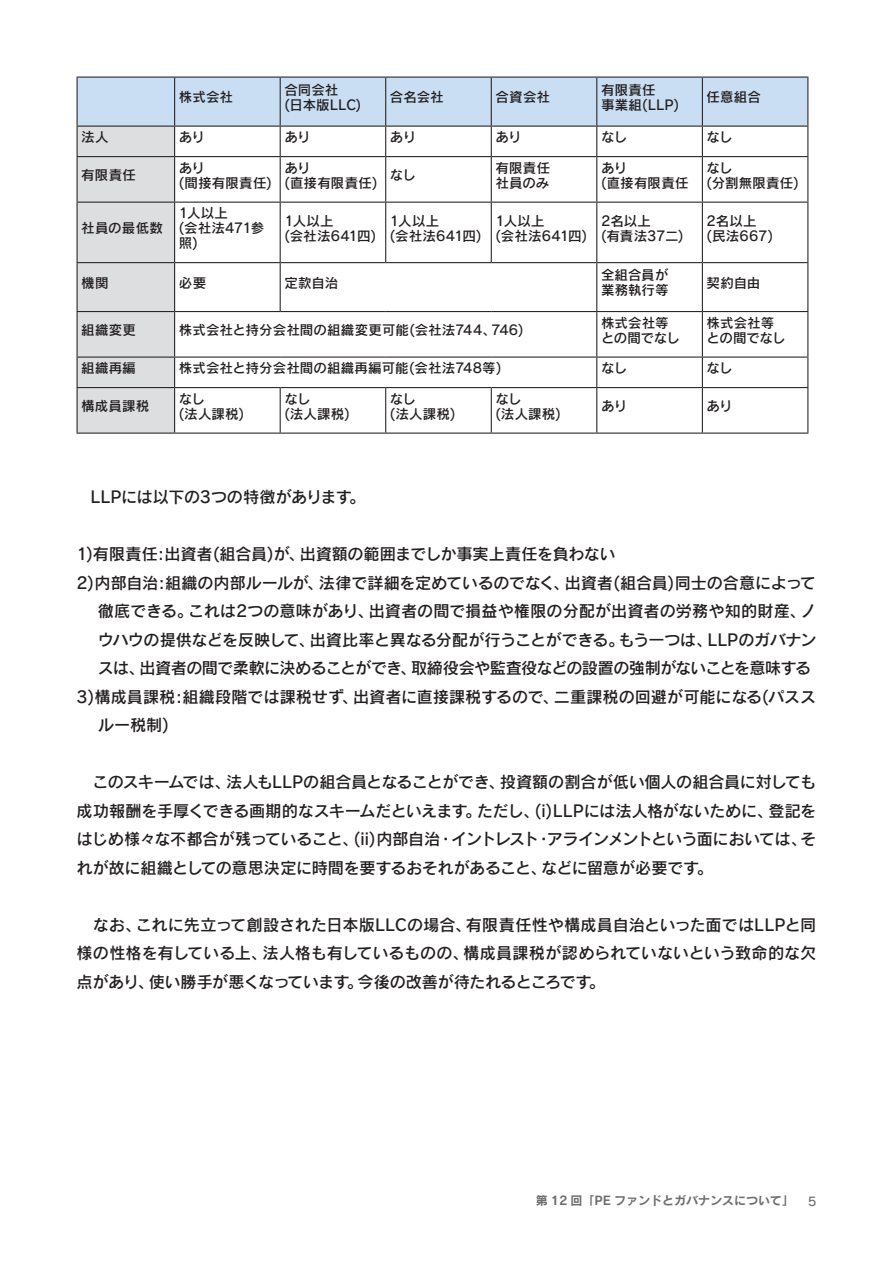
<style>
.page{position:relative;width:893px;height:1263px;background:#fff}
.page>*{position:absolute;margin:0;border:0;box-sizing:border-box;transform-origin:0 0}
.t1{font:16.2px "Rodin CID DB";letter-spacing:-.02em;color:#231f20}
.t2{font:16.2px/28.5px "Rodin CID DB";color:#231f20}
.t3{font:16.2px "Rodin CID DB";letter-spacing:.005em;color:#231f20}
.t4{font:16.2px "Rodin CID DB";letter-spacing:-.04em;color:#231f20}
.t5{font:16.2px "Rodin CID DB";letter-spacing:-.055em;color:#231f20}
.t6{font:16.2px "Rodin CID DB";letter-spacing:-.045em;color:#231f20}
.t7{font:16.2px "Rodin CID DB";letter-spacing:-.05em;color:#231f20}
.t8{font:16.2px "Rodin CID DB";letter-spacing:-.07em;color:#231f20}
.t9{font:13.5px/15px "Rodin CID DB";letter-spacing:.005em;color:#231f20}
.t10{font:12px "Rodin CID B";color:#6c6d70}
.t11{font:12px "Rodin CID DB";color:#6c6d70}
</style>
<div class="page">
<svg style="left:77px;top:77px;width:731px;height:356px"></svg>
<hr style="left:77px;top:387px;width:98px;height:1px;background:#231f20">
<hr style="left:77px;top:388px;width:1px;height:45px;background:#231f20">
<hr style="left:175px;top:387px;width:105px;height:1px;background:#231f20">
<hr style="left:174px;top:388px;width:1px;height:45px;background:#231f20">
<hr style="left:280px;top:387px;width:106px;height:1px;background:#231f20">
<hr style="left:280px;top:388px;width:1px;height:45px;background:#231f20">
<hr style="left:386px;top:387px;width:105px;height:1px;background:#231f20">
<hr style="left:385px;top:388px;width:1px;height:45px;background:#231f20">
<hr style="left:491px;top:387px;width:106px;height:1px;background:#231f20">
<hr style="left:491px;top:388px;width:1px;height:45px;background:#231f20">
<hr style="left:597px;top:387px;width:105px;height:1px;background:#231f20">
<hr style="left:596px;top:388px;width:1px;height:45px;background:#231f20">
<hr style="left:702px;top:387px;width:106px;height:1px;background:#231f20">
<hr style="left:702px;top:388px;width:1px;height:45px;background:#231f20">
<hr style="left:807px;top:388px;width:1px;height:45px;background:#231f20">
<hr style="left:77px;top:433px;width:98px;height:1px;background:#231f20">
<hr style="left:175px;top:433px;width:105px;height:1px;background:#231f20">
<hr style="left:280px;top:433px;width:106px;height:1px;background:#231f20">
<hr style="left:386px;top:433px;width:105px;height:1px;background:#231f20">
<hr style="left:491px;top:433px;width:106px;height:1px;background:#231f20">
<hr style="left:597px;top:433px;width:105px;height:1px;background:#231f20">
<hr style="left:702px;top:433px;width:106px;height:1px;background:#231f20">
<p class="t9" style="left:81px;top:129px;width:29px">法人</p>
<p class="t9" style="left:81px;top:167px;width:56px">有限責任</p>
<p class="t9" style="left:179px;top:89px;width:56px">株式会社</p>
<p class="t9" style="left:284px;top:82px;width:55px">合同会社</p>
<p class="t9" style="left:284px;top:97px;width:78px">(日本版LLC)</p>
<p class="t9" style="left:390px;top:89px;width:55px">合名会社</p>
<p class="t9" style="left:495px;top:89px;width:56px">合資会社</p>
<p class="t9" style="left:179px;top:129px;width:28px">あり</p>
<p class="t9" style="left:284px;top:129px;width:28px">あり</p>
<p class="t9" style="left:390px;top:129px;width:28px">あり</p>
<p class="t9" style="left:495px;top:129px;width:28px">あり</p>
<p class="t9" style="left:179px;top:160px;width:28px">あり</p>
<p class="t9" style="left:179px;top:175px;width:95px">(間接有限責任(</p>
<p class="t9" style="left:284px;top:160px;width:28px">あり</p>
<p class="t9" style="left:495px;top:160px;width:56px">有限責任</p>
<p class="t9" style="left:390px;top:167px;width:28px">なし</p>
<p class="t9" style="left:284px;top:175px;width:95px">(直接有限責任)</p>
<p class="t9" style="left:495px;top:175px;width:55px">社員のみ</p>
<p class="t9" style="left:601px;top:82px;width:56px">有限責任</p>
<p class="t9" style="left:601px;top:97px;width:80px">事業組(LLP)</p>
<p class="t9" style="left:601px;top:129px;width:28px">なし</p>
<p class="t9" style="left:707px;top:89px;width:56px">任意組合</p>
<p class="t9" style="left:707px;top:129px;width:28px">なし</p>
<p class="t9" style="left:601px;top:160px;width:89px">あり<br>(直接有限責任</p>
<p class="t9" style="left:707px;top:160px;width:94px">なし<br>(分割無限責任(</p>
<p class="t9" style="left:179px;top:205px;width:87px">1人以上<br>(会社法471参照(</p>
<p class="t9" style="left:284px;top:213px;width:93px">1人以上<br>(会社法641四(</p>
<p class="t9" style="left:390px;top:213px;width:93px">1人以上<br>(会社法641四(</p>
<p class="t9" style="left:495px;top:213px;width:93px">1人以上<br>(会社法641四(</p>
<p class="t9" style="left:601px;top:213px;width:84px">2名以上<br>(有責法37二(</p>
<p class="t9" style="left:707px;top:213px;width:68px">2名以上<br>(民法667(</p>
<p class="t9" style="left:601px;top:267px;width:69px">全組合員が</p>
<p class="t9" style="left:81px;top:220px;width:83px">社員の最低数</p>
<p class="t9" style="left:81px;top:275px;width:29px">機関</p>
<p class="t9" style="left:707px;top:275px;width:55px">契約自由</p>
<p class="t9" style="left:284px;top:275px;width:55px">定款自治</p>
<p class="t9" style="left:179px;top:275px;width:29px">必要</p>
<p class="t9" style="left:601px;top:282px;width:69px">業務執行等</p>
<p class="t9" style="left:601px;top:315px;width:69px">株式会社等</p>
<p class="t9" style="left:707px;top:315px;width:80px">株式会社等との間でなし</p>
<p class="t9" style="left:707px;top:360px;width:28px">なし</p>
<p class="t9" style="left:179px;top:322px;width:319px">株式会社と持分会社間の組織変更可能(会社法744、</p>
<p class="t9" style="left:491px;top:322px;width:34px">746)</p>
<p class="t9" style="left:81px;top:322px;width:56px">組織変更</p>
<p class="t9" style="left:601px;top:330px;width:80px">との間でなし</p>
<p class="t9" style="left:179px;top:360px;width:324px">株式会社と持分会社間の組織再編可能(会社法748等)</p>
<p class="t9" style="left:81px;top:360px;width:56px">組織再編</p>
<p class="t9" style="left:601px;top:360px;width:28px">なし</p>
<p class="t9" style="left:81px;top:398px;width:69px">構成員課税</p>
<p class="t9" style="left:179px;top:391px;width:28px">なし</p>
<p class="t9" style="left:179px;top:406px;width:67px">(法人課税(</p>
<p class="t9" style="left:284px;top:391px;width:67px">なし<br>(法人課税(</p>
<p class="t9" style="left:390px;top:391px;width:67px">なし<br>(法人課税(</p>
<p class="t9" style="left:495px;top:391px;width:28px">なし</p>
<p class="t9" style="left:495px;top:406px;width:67px">(法人課税)</p>
<p class="t1" style="left:91px;top:487px;width:263px">LLPには以下の3つの特徴があります</p>
<p class="t1" style="left:349px;top:487px;width:18px">。</p>
<p class="t9" style="left:601px;top:398px;width:28px">あり</p>
<p class="t2" style="left:77px;top:539px;width:229px">1)有限責任:出資者(組合員が) 、</p>
<p class="t1" style="left:300px;top:544px;width:317px">出資額の範囲までしか事実上責任を負わない</p>
<p class="t9" style="left:707px;top:398px;width:28px">あり</p>
<p class="t1" style="left:77px;top:572px;width:248px">2)内部自治:組織の内部ルールが、</p>
<p class="t1" style="left:565px;top:572px;width:253px">出資者(組合員)同士の合意によって</p>
<p class="t1" style="left:319px;top:572px;width:252px">法律で詳細を定めているのでなく、</p>
<p class="t1" style="left:188px;top:601px;width:187px">これは2つの意味があり、</p>
<p class="t3" style="left:369px;top:601px;width:438px">出資者の間で損益や権限の分配が出資者の労務や知的財産、</p>
<p class="t1" style="left:98px;top:601px;width:97px">徹底できる。</p>
<p class="t1" style="left:800px;top:601px;width:18px">ノ</p>
<p class="t1" style="left:310px;top:629px;width:316px">出資比率と異なる分配が行うことができる。</p>
<p class="t1" style="left:707px;top:629px;width:110px">LLPのガバナン</p>
<p class="t6" style="left:98px;top:629px;width:218px">ウハウの提供などを反映して、</p>
<p class="t1" style="left:618px;top:629px;width:95px">もう一つは、</p>
<p class="t1" style="left:139px;top:658px;width:278px">出資者の間で柔軟に決めることができ、</p>
<p class="t4" style="left:411px;top:658px;width:402px">取締役会や監査役などの設置の強制がないことを意味する</p>
<p class="t1" style="left:98px;top:658px;width:48px">スは、</p>
<p class="t2" style="left:98px;top:682px;width:248px;text-indent:-21px">3)構成員課税:組織段階では課税せずルー税制(</p>
<p class="t1" style="left:554px;top:686px;width:264px">二重課税の回避が可能になる(パスス</p>
<p class="t1" style="left:353px;top:686px;width:207px">出資者に直接課税するので、</p>
<p class="t1" style="left:342px;top:686px;width:18px">、</p>
<p class="t1" style="left:226px;top:772px;width:280px">法人もLLPの組合員となることができ、</p>
<p class="t1" style="left:500px;top:772px;width:318px">投資額の割合が低い個人の組合員に対しても</p>
<p class="t8" style="left:92px;top:772px;width:140px">このスキームでは、</p>
<p class="t1" style="left:477px;top:800px;width:298px">ただし、( )i LLPには法人格がないために、</p>
<p class="t1" style="left:77px;top:800px;width:393px">成功報酬を手厚くできる画期的なスキームだといえます</p>
<p class="t1" style="left:768px;top:800px;width:49px">登記を</p>
<p class="t1" style="left:465px;top:800px;width:18px">。</p>
<p class="t1" style="left:77px;top:829px;width:365px">はじめ様々な不都合が残っていること、( )i i 内部自治</p>
<p class="t1" style="left:451px;top:829px;width:90px">イントレスト</p>
<p class="t5" style="left:547px;top:829px;width:271px">アラインメントという面においてはそ、</p>
<p class="t1" style="left:438px;top:829px;width:18px">・</p>
<p class="t1" style="left:536px;top:829px;width:18px">・</p>
<p class="t1" style="left:77px;top:857px;width:472px">れが故に組織としての意思決定に時間を要するおそれがあること、</p>
<p class="t1" style="left:541px;top:857px;width:160px">などに留意が必要です</p>
<p class="t1" style="left:697px;top:857px;width:18px">。</p>
<p class="t3" style="left:136px;top:914px;width:337px">これに先立って創設された日本版LLCの場合、</p>
<p class="t2" style="left:466px;top:910px;width:352px">有限責任性や構成員自治といった面ではLLPと同</p>
<p class="t1" style="left:93px;top:914px;width:50px">なお、</p>
<p class="t2" style="left:463px;top:938px;width:355px">構成員課税が認められていないという致命的な欠</p>
<p class="t1" style="left:77px;top:943px;width:192px">様の性格を有している上、</p>
<p class="t1" style="left:263px;top:943px;width:207px">法人格も有しているものの、</p>
<p class="t1" style="left:77px;top:971px;width:79px">点があり、</p>
<p class="t7" style="left:149px;top:971px;width:202px">使い勝手が悪くなっています</p>
<p class="t1" style="left:357px;top:971px;width:236px">今後の改善が待たれるところです</p>
<p class="t1" style="left:347px;top:971px;width:18px">。</p>
<p class="t1" style="left:589px;top:971px;width:18px">。</p>
<p class="t10" style="left:536px;top:1193px;width:260px">第 12 回「PE ファンドとガバナンスについて「</p>
<p class="t11" style="left:808px;top:1193px;width:10px">5</p>
</div>
